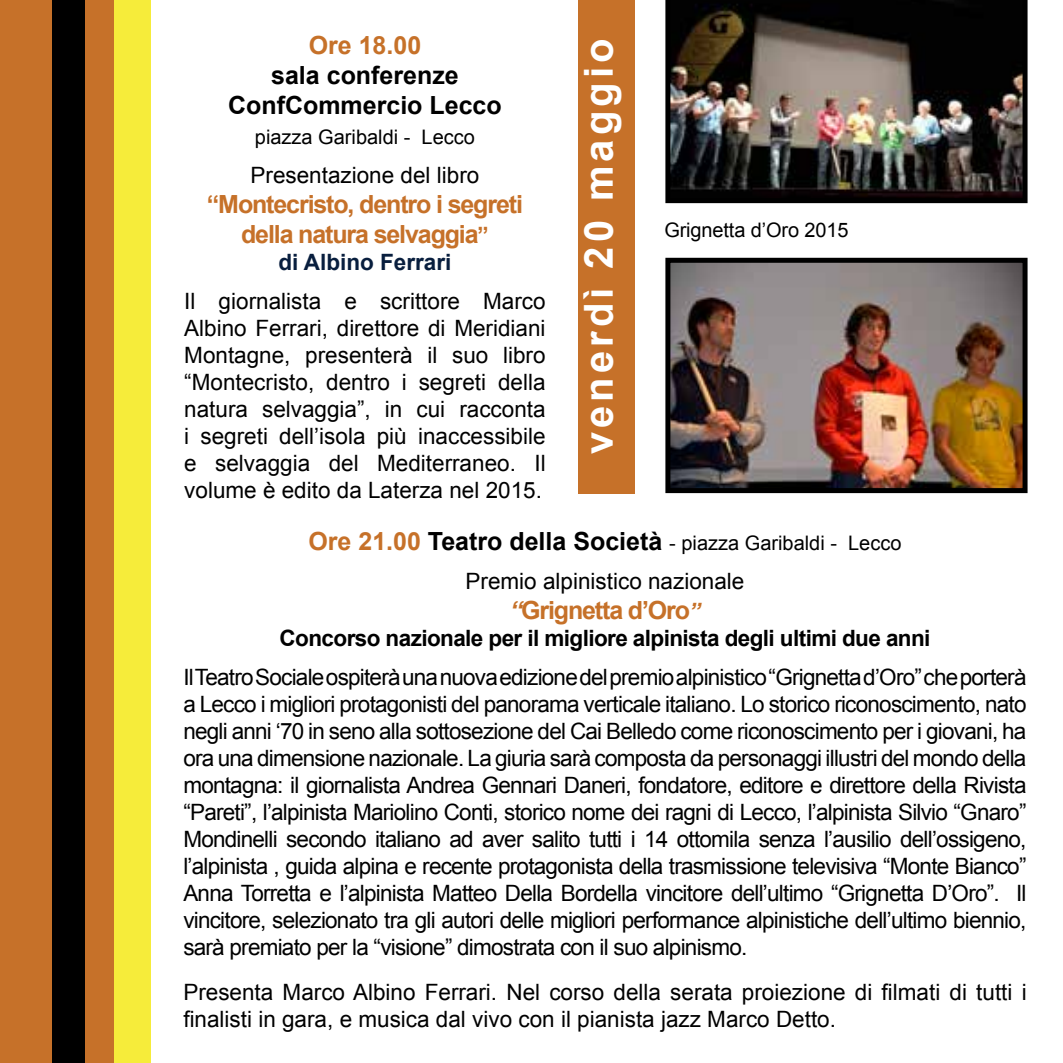
<style>
.page{position:relative;width:1063px;height:1063px;background:#fff}
.page>*{position:absolute;margin:0;border:0;box-sizing:border-box;transform-origin:0 0}
.t1{font:700 40px "Arial";letter-spacing:.1em;color:#fff}
.t2{font:700 25px/30px "Arial";letter-spacing:-.045em;color:#c67129;text-align:center}
.t3{font:700 25px/30px "Arial";color:#000;text-align:center}
.t4{font:22.5px/27px "Arial";color:#000;text-align:justify}
.t5{font:700 22.5px "Arial";letter-spacing:-.025em;color:#000}
.t6{font:700 22.5px "Arial";color:#081e3e}
.t7{font:20px "Arial";color:#000}
.s1{font-size:22.5px}
.s2{font-weight:700;font-size:25px;color:#c67129}
.s3{font-weight:700;font-size:25px}
.s4{font-style:italic}
.s5{font-style:italic;font-size:22.5px}
</style>
<div class="page">
<div style="left:0;top:0;width:54px;height:1063px;background:#c67129"></div>
<div style="left:52px;top:0;width:37px;height:1063px;background:#000"></div>
<div style="left:113px;top:0;width:38px;height:1063px;background:#f6ec3a"></div>
<div style="left:85px;top:0;width:28px;height:1063px;background:#c67129"></div>
<div style="left:578px;top:0;width:57px;height:494px;background:#c67129"></div>
<img style="left:665px;top:0;width:363px;height:203px">
<img style="left:671px;top:264px;width:351px;height:223px">
<div style="left:665px;top:258px;width:363px;height:235px;border:5px solid #000"></div>
<p class="t2" style="left:309px;top:31px;width:114px">Ore 18.00</p>
<p class="t3" style="left:228px;top:61px;width:275px">sala conferenze<br>ConfCommercio Lecco</p>
<p class="t7" style="left:255px;top:124px;width:222px">piazza Garibaldi - Lecco</p>
<p class="t4" style="left:251px;top:161px;width:230px">Presentazione del libro</p>
<p class="t2" style="left:207px;top:190px;width:318px">“Montecristo, dentro i segreti della natura selvaggia<span class="s1">”</span></p>
<p class="t6" style="left:278px;top:247px;width:174px">di Albino Ferrari</p>
<p class="t4" style="left:184px;top:287px;width:363px">Il giornalista e scrittore Marco Albino Ferrari, direttore di Meridiani Montagne, presenterà il suo libro “Montecristo, dentro i segreti della natura selvaggia”, in cui racconta i segreti dell’isola più inaccessibile e selvaggia del Mediterraneo. Il volume è edito da Laterza nel 2015.</p>
<h1 class="t1" style="left:572px;top:454px;width:417px;rotate:-90deg">venerdì 20 maggio</h1>
<p class="t7" style="left:664px;top:217px;width:186px">Grignetta d’Oro 2015</p>
<p class="t7" style="left:308px;top:530px;width:595px"><span class="s2">Ore 21.00</span> <span class="s3">Teatro della Società</span> - piazza Garibaldi - Lecco</p>
<p class="t4" style="left:466px;top:568px;width:280px">Premio alpinistico nazionale</p>
<p class="t2" style="left:510px;top:596px;width:192px"><span class="s4">“</span>Grignetta d’Oro<span class="s5">”</span></p>
<p class="t5" style="left:280px;top:623px;width:652px">Concorso nazionale per il migliore alpinista degli ultimi due anni</p>
<p class="t4" style="left:183px;top:664px;width:845px">Il Teatro Sociale ospiterà una nuova edizione del premio alpinistico “Grignetta d’Oro” che porterà a Lecco i migliori protagonisti del panorama verticale italiano. Lo storico riconoscimento, nato negli anni ‘70 in seno alla sottosezione del Cai Belledo come riconoscimento per i giovani, ha ora una dimensione nazionale. La giuria sarà composta da personaggi illustri del mondo della montagna: il giornalista Andrea Gennari Daneri, fondatore, editore e direttore della Rivista “Pareti”, l’alpinista Mariolino Conti, storico nome dei ragni di Lecco, l’alpinista Silvio “Gnaro” Mondinelli secondo italiano ad aver salito tutti i 14 ottomila senza l’ausilio dell’ossigeno, l’alpinista , guida alpina e recente protagonista della trasmissione televisiva “Monte Bianco” Anna Torretta e l’alpinista Matteo Della Bordella vincitore dell’ultimo “Grignetta D’Oro”. Il vincitore, selezionato tra gli autori delle migliori performance alpinistiche dell’ultimo biennio, sarà premiato per la “visione” dimostrata con il suo alpinismo.</p>
<p class="t4" style="left:183px;top:979px;width:845px">Presenta Marco Albino Ferrari. Nel corso della serata proiezione di filmati di tutti i finalisti in gara, e musica dal vivo con il pianista jazz Marco Detto.</p>
</div>
